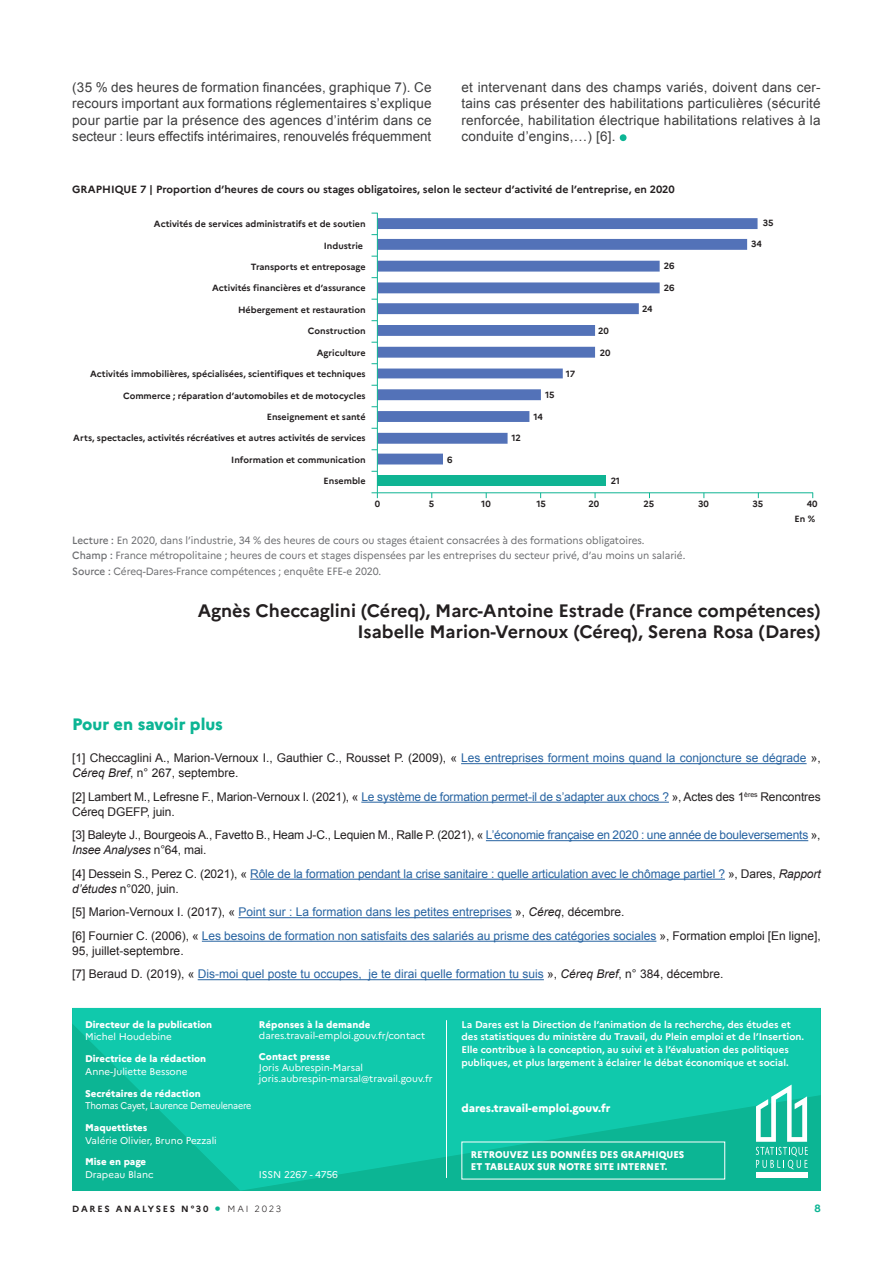
<style>
.page{position:relative;width:893px;height:1263px;background:#fff}
.page>*{position:absolute;margin:0;border:0;box-sizing:border-box;transform-origin:0 0}
.t1{font:700 18px/21px "Marianne";color:#231f20;text-align:right}
.t2{font:800 16.5px "Marianne";color:#0cb594}
.t3{font:13.5px/16.5px "Arial";letter-spacing:.01em;color:#3e3e3f;text-align:justify}
.t4{font:12px/15px "Arial";letter-spacing:-.01em;color:#231f20}
.t5{font:12px/15px "Arial";color:#2763a1}
.t6{font:800 11.25px "Marianne";color:#fff}
.t7{font:10.5px/15.6px "Marianne";color:#6c6d70;scale:.95 1}
.t8{font:700 10.5px "Marianne";color:#231f20}
.t9{font:700 10.5px "Marianne";color:#0cb594}
.t10{font:700 9.75px/12.9px "Marianne";color:#fff}
.t11{font:9.75px/11.2px "Marianne";color:#fff}
.t12{font:800 9.75px "Marianne";color:#fff}
.t13{font:800 9.75px/12px "Marianne";color:#fff;scale:.95 1}
.t14{font:9.75px "Marianne";letter-spacing:-.02em;color:#fff;scale:.92 1}
.t15{font:700 9px/14.7px "Marianne";color:#231f20;text-align:right}
.t16{font:700 9px "Marianne";letter-spacing:.2em;color:#231f20}
.t17{font:300 9px "Marianne";letter-spacing:.2em;color:#231f20}
.s1{font-weight:500}
.s2{color:#2763a1}
.s3{font-style:italic}
.s4{color:#231f20}
.s5{font-style:italic;color:#231f20}
.s6{font-size:21px;color:#0cb594}
</style>
<div class="page">
<svg style="left:72px;top:1008px;width:749px;height:183px;background:#0fc3a5"></svg>
<hr style="left:446px;top:1020px;width:1px;height:158px;background:#fff">
<div style="left:756px;top:1173px;width:51px;height:5px;background:#fff"></div>
<svg style="left:756px;top:1084px;width:52px;height:86px"></svg>
<hr style="left:461px;top:763px;width:346px;height:1px;background:#2763a1">
<hr style="left:361px;top:802px;width:308px;height:1px;background:#2763a1">
<hr style="left:486px;top:840px;width:322px;height:1px;background:#2763a1">
<hr style="left:250px;top:879px;width:475px;height:1px;background:#2763a1">
<hr style="left:238px;top:917px;width:274px;height:1px;background:#2763a1">
<hr style="left:202px;top:941px;width:454px;height:1px;background:#2763a1">
<hr style="left:198px;top:979px;width:346px;height:1px;background:#2763a1">
<hr style="left:377px;top:492px;width:436px;height:1px;background:#0fb493">
<svg style="left:378px;top:218px;width:379px;height:246px"></svg>
<hr style="left:377px;top:213px;width:1px;height:280px;background:#0fb493">
<div style="left:377px;top:475px;width:228px;height:11px;background:#0fb493"></div>
<svg style="left:372px;top:492px;width:6px;height:6px"></svg>
<svg style="left:620px;top:134px;width:6px;height:7px"></svg>
<p class="t3" style="left:72px;top:79px;width:361px">(35 % des heures de formation financées, graphique 7). Ce recours important aux formations réglementaires s’explique pour partie par la présence des agences d’intérim dans ce secteur : leurs effectifs intérimaires, renouvelés fréquemment</p>
<p class="t3" style="left:461px;top:79px;width:361px">et intervenant dans des champs variés, doivent dans cer&shy;tains cas présenter des habilitations particulières (sécurité renforcée, habilitation électrique habilitations relatives à la conduite d’engins,…) [6].</p>
<p class="t8" style="left:72px;top:183px;width:604px">GRAPHIQUE 7 | Proportion d’heures de cours ou stages obligatoires, selon le secteur d’activité de l’entreprise, en 2020</p>
<p class="t15" style="left:154px;top:217px;width:213px">Activités de services administratifs et de soutien</p>
<p class="t15" style="left:324px;top:238px;width:41px">Industrie</p>
<p class="t15" style="left:251px;top:259px;width:116px">Transports et entreposage</p>
<p class="t15" style="left:212px;top:281px;width:155px">Activités financières et d’assurance</p>
<p class="t15" style="left:238px;top:302px;width:129px">Hébergement et restauration</p>
<p class="t15" style="left:308px;top:324px;width:59px">Construction</p>
<p class="t15" style="left:317px;top:345px;width:50px">Agriculture</p>
<p class="t15" style="left:90px;top:367px;width:277px">Activités immobilières, spécialisées, scientifiques et techniques</p>
<p class="t15" style="left:123px;top:388px;width:244px">Commerce ; réparation d’automobiles et de motocycles</p>
<p class="t15" style="left:267px;top:409px;width:100px">Enseignement et santé</p>
<p class="t15" style="left:73px;top:431px;width:294px">Arts, spectacles, activités récréatives et autres activités de services</p>
<p class="t15" style="left:231px;top:452px;width:136px">Information et communication</p>
<p class="t15" style="left:324px;top:474px;width:43px">Ensemble</p>
<p class="t15" style="left:447px;top:452px;width:7px">6</p>
<p class="t15" style="left:511px;top:431px;width:11px">12</p>
<p class="t15" style="left:545px;top:387px;width:11px">15</p>
<p class="t15" style="left:534px;top:409px;width:11px">14</p>
<p class="t15" style="left:566px;top:366px;width:11px">17</p>
<p class="t15" style="left:598px;top:323px;width:12px">20</p>
<p class="t15" style="left:600px;top:345px;width:12px">20</p>
<p class="t15" style="left:642px;top:301px;width:12px">24</p>
<p class="t15" style="left:664px;top:259px;width:12px">26</p>
<p class="t15" style="left:664px;top:281px;width:12px">26</p>
<p class="t15" style="left:611px;top:474px;width:11px">21</p>
<p class="t15" style="left:763px;top:216px;width:12px">35</p>
<p class="t15" style="left:751px;top:237px;width:12px">34</p>
<p class="t15" style="left:375px;top:497px;width:7px">0</p>
<p class="t15" style="left:429px;top:497px;width:7px">5</p>
<p class="t15" style="left:481px;top:497px;width:11px">10</p>
<p class="t15" style="left:537px;top:497px;width:11px">15</p>
<p class="t15" style="left:588px;top:497px;width:12px">20</p>
<p class="t15" style="left:643px;top:497px;width:12px">25</p>
<p class="t15" style="left:698px;top:497px;width:12px">30</p>
<p class="t15" style="left:752px;top:497px;width:12px">35</p>
<p class="t15" style="left:795px;top:497px;width:25px">40<br>En %</p>
<p class="t7" style="left:72px;top:532px;width:647px"><span class="s1">Lecture :</span> En 2020, dans l’industrie, 34 % des heures de cours ou stages étaient consacrées à des formations obligatoires.<br><span class="s1">Champ :</span> France métropolitaine ; heures de cours et stages dispensées par les entreprises du secteur privé, d’au moins un salarié.<br><span class="s1">Source :</span> Céreq-Dares-France compétences ; enquête EFE-e 2020.</p>
<h1 class="t1" style="left:198px;top:600px;width:624px">Agnès Checcaglini (Céreq), Marc-Antoine Estrade (France compétences)<br>Isabelle Marion-Vernoux (Céreq), Serena Rosa (Dares)</h1>
<h2 class="t2" style="left:72px;top:714px;width:152px">Pour en savoir plus</h2>
<p class="t4" style="left:72px;top:751px;width:750px">[1] Checcaglini A., Marion-Vernoux I., Gauthier C., Rousset P. (2009), « <span class="s2">Les entreprises forment moins quand la conjoncture se dégrade</span> »,<br><span class="s3">Céreq Bref</span>, n° 267, septembre.</p>
<p class="t4" style="left:72px;top:789px;width:750px">[2] Lambert M., Lefresne F., Marion-Vernoux I. (2021), « <span class="s2">Le système de formation permet-il de s’adapter aux chocs ?</span> », Actes des 1<sup>ères</sup> Rencontres<br>Céreq DGEFP, juin.</p>
<p class="t4" style="left:72px;top:828px;width:750px">[3] Baleyte J., Bourgeois A., Favetto B., Heam J-C., Lequien M., Ralle P. (2021), « <span class="s2">L’économie française en 2020 : une année de bouleversements</span> »,<br><span class="s3">Insee Analyses</span> n°64, mai.</p>
<p class="t5" style="left:72px;top:866px;width:750px"><span class="s4">[4] Dessein S., Perez C. (2021), «</span> Rôle de la formation pendant la crise sanitaire : quelle articulation avec le chômage partiel ? <span class="s4">», Dares,</span> <span class="s5">Rapport d’études</span> <span class="s4">n°020, juin.</span></p>
<p class="t5" style="left:72px;top:900px;width:750px;line-height:23.5px"><span class="s4">[5] Marion-Vernoux I. (2017), «</span> Point sur : La formation dans les petites entreprises <span class="s4">»,</span> <span class="s5">Céreq</span><span class="s4">, décembre.<br>[6] Fournier C. (2006), «</span> Les besoins de formation non satisfaits des salariés au prisme des catégories sociales <span class="s4">», Formation emploi [En ligne],</span></p>
<p class="t4" style="left:72px;top:939px;width:653px;line-height:23.5px">95, juillet-septembre.<br>[7] Beraud D. (2019), « <span class="s2">Dis-moi quel poste tu occupes, je te dirai quelle formation tu suis</span> », <span class="s3">Céreq Bref</span>, n° 384, décembre.</p>
<p class="t12" style="left:85px;top:1018px;width:129px">Directeur de la publication</p>
<p class="t11" style="left:85px;top:1031px;width:88px">Michel Houdebine</p>
<p class="t12" style="left:85px;top:1053px;width:123px">Directrice de la rédaction</p>
<p class="t11" style="left:85px;top:1066px;width:104px">Anne-Juliette Bessone</p>
<p class="t12" style="left:85px;top:1087px;width:117px">Secrétaires de rédaction</p>
<p class="t14" style="left:85px;top:1100px;width:182px">Thomas Cayet, Laurence Demeulenaere</p>
<p class="t12" style="left:85px;top:1121px;width:64px">Maquettistes</p>
<p class="t11" style="left:85px;top:1134px;width:133px">Valérie Olivier, Bruno Pezzali</p>
<p class="t12" style="left:85px;top:1156px;width:63px">Mise en page</p>
<p class="t11" style="left:85px;top:1169px;width:70px">Drapeau Blanc</p>
<p class="t12" style="left:259px;top:1018px;width:113px">Réponses à la demande</p>
<p class="t11" style="left:259px;top:1030px;width:168px">dares.travail-emploi.gouv.fr/contact</p>
<p class="t12" style="left:259px;top:1050px;width:73px">Contact presse</p>
<p class="t11" style="left:259px;top:1062px;width:175px">Joris Aubrespin-Marsal joris.aubrespin-marsal@travail.gouv.fr</p>
<p class="t11" style="left:259px;top:1169px;width:81px">ISSN 2267 - 4756</p>
<p class="t10" style="left:461px;top:1017px;width:344px">La Dares est la Direction de l’animation de la recherche, des études et des statistiques du ministère du Travail, du Plein emploi et de l’Insertion.<br>Elle contribue à la conception, au suivi et à l’évaluation des politiques publiques, et plus largement à éclairer le débat économique et social.</p>
<p class="t6" style="left:461px;top:1101px;width:150px">dares.travail-emploi.gouv.fr</p>
<p class="t13" style="left:471px;top:1149px;width:226px">RETROUVEZ LES DONNÉES DES GRAPHIQUES<br>ET TABLEAUX SUR NOTRE SITE INTERNET.</p>
<p class="t16" style="left:72px;top:1203px;width:138px">DARES ANALYSES N°30</p>
<p class="t17" style="left:215px;top:1203px;width:68px"><span class="s6">•</span> MAI 2023</p>
<p class="t9" style="left:814px;top:1202px;width:8px">8</p>
</div>
